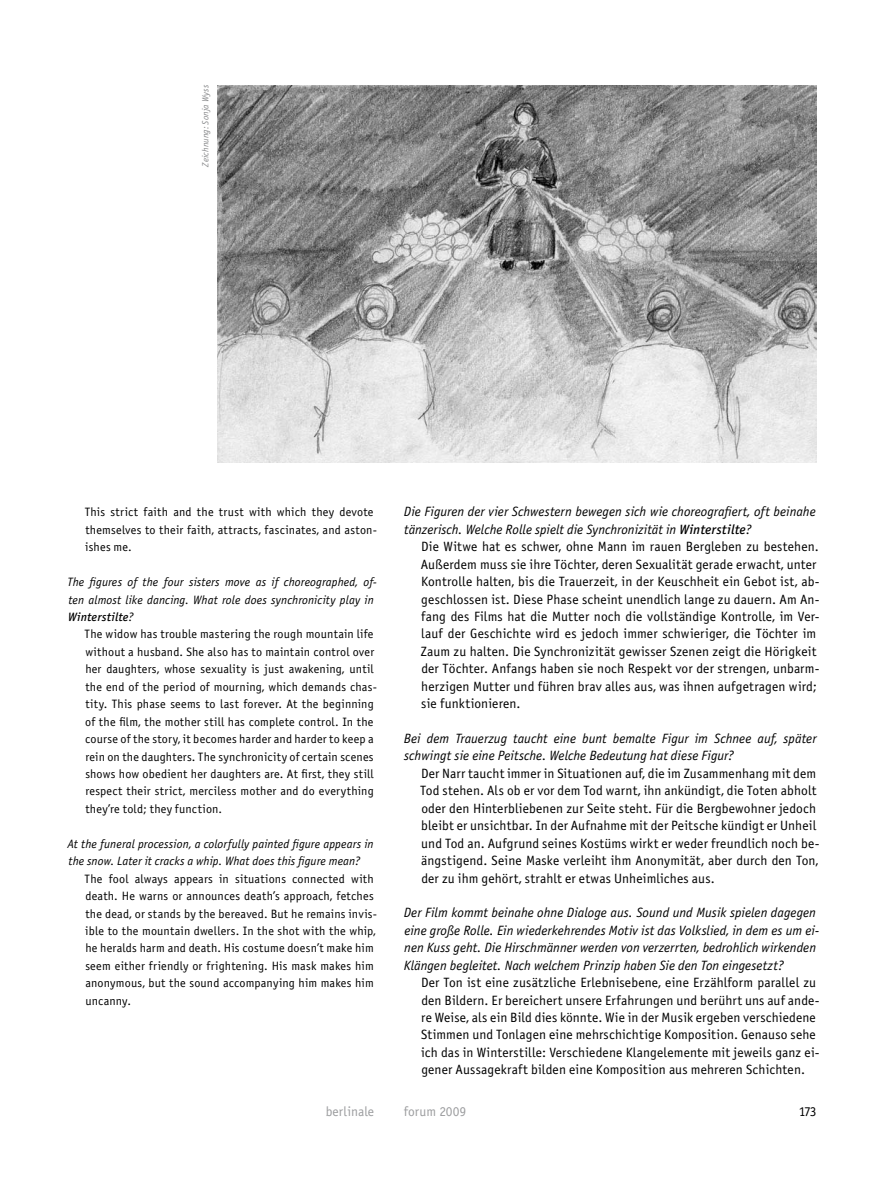
<style>
.page{position:relative;width:893px;height:1191px;background:#fff}
.page>*{position:absolute;margin:0;border:0;box-sizing:border-box;transform-origin:0 0}
.t1{font:13.5px/17.4px "Officina Sans Book ITC";letter-spacing:.01em;color:#000}
.t2{font:italic 13.5px/17.4px "Officina Sans Book ITC";letter-spacing:.005em;color:#000}
.t3{font:13.5px "Officina Sans Book ITC";color:#9c9d9f}
.t4{font:12.15px/17.4px "Officina Sans Book ITC";letter-spacing:.015em;color:#000}
.t5{font:italic 12.15px/17.4px "Officina Sans Book ITC";letter-spacing:.005em;color:#000}
.t6{font:italic 12.15px "Officina Sans Medium ITC";letter-spacing:.01em;color:#000}
.t7{font:italic 9px "Officina Sans Book ITC";letter-spacing:.015em;color:#87888a}
.s1{font-family:"Officina Sans Book ITC"}
.s2{font-family:"Officina Sans Medium ITC"}
</style>
<div class="page">
<img style="left:217px;top:85px;width:599px;height:377px">
<p class="t7" style="left:200px;top:166px;width:83px;rotate:-90deg">Zeichnung: Sonja Wyss</p>
<p class="t4" style="left:85px;top:503px;width:294px">This strict faith and the trust with which they devote themselves to their faith, attracts, fascinates, and aston&shy;ishes me.</p>
<p class="t5" style="left:67px;top:573px;width:311px">The figures of the four sisters move as if choreographed, of&shy;ten almost like dancing. What role does synchronicity play in</p>
<p class="t6" style="left:68px;top:610px;width:67px">Winterstilte<span class="s1">?</span></p>
<p class="t4" style="left:85px;top:626px;width:294px">The widow has trouble mastering the rough mountain life without a husband. She also has to maintain control over her daughters, whose sexuality is just awakening, until the end of the period of mourning, which demands chas&shy;tity. This phase seems to last forever. At the beginning of the film, the mother still has complete control. In the course of the story, it becomes harder and harder to keep a rein on the daughters. The synchronicity of certain scenes shows how obedient her daughters are. At first, they still respect their strict, merciless mother and do everything they’re told; they function.</p>
<p class="t5" style="left:67px;top:835px;width:308px">At the funeral procession, a colorfully painted figure appears in the snow. Later it cracks a whip. What does this figure mean?</p>
<p class="t4" style="left:85px;top:870px;width:294px">The fool always appears in situations connected with death. He warns or announces death’s approach, fetches the dead, or stands by the bereaved. But he remains invis&shy;ible to the mountain dwellers. In the shot with the whip, he heralds harm and death. His costume doesn’t make him seem either friendly or frightening. His mask makes him anonymous, but the sound accompanying him makes him uncanny.</p>
<p class="t2" style="left:404px;top:503px;width:413px">Die Figuren der vier Schwestern bewegen sich wie choreografiert, oft beinahe tänzerisch. Welche Rolle spielt die Synchronizität in <span class="s2">Winterstilte</span>?</p>
<p class="t1" style="left:421px;top:538px;width:400px">Die Witwe hat es schwer, ohne Mann im rauen Bergleben zu bestehen.<br>Außerdem muss sie ihre Töchter, deren Sexualität gerade erwacht, unter Kontrolle halten, bis die Trauerzeit, in der Keuschheit ein Gebot ist, ab&shy;geschlossen ist. Diese Phase scheint unendlich lange zu dauern. Am An&shy;fang des Films hat die Mutter noch die vollständige Kontrolle, im Ver&shy;lauf der Geschichte wird es jedoch immer schwieriger, die Töchter im Zaum zu halten. Die Synchronizität gewisser Szenen zeigt die Hörigkeit der Töchter. Anfangs haben sie noch Respekt vor der strengen, unbarm&shy;herzigen Mutter und führen brav alles aus, was ihnen aufgetragen wird; sie funktionieren.</p>
<p class="t2" style="left:404px;top:730px;width:414px">Bei dem Trauerzug taucht eine bunt bemalte Figur im Schnee auf, später schwingt sie eine Peitsche. Welche Bedeutung hat diese Figur?</p>
<p class="t1" style="left:420px;top:764px;width:401px">Der Narr taucht immer in Situationen auf, die im Zusammenhang mit dem Tod stehen. Als ob er vor dem Tod warnt, ihn ankündigt, die Toten abholt oder den Hinterbliebenen zur Seite steht. Für die Bergbewohner jedoch bleibt er unsichtbar. In der Aufnahme mit der Peitsche kündigt er Unheil und Tod an. Aufgrund seines Kostüms wirkt er weder freundlich noch be&shy;ängstigend. Seine Maske verleiht ihm Anonymität, aber durch den Ton, der zu ihm gehört, strahlt er etwas Unheimliches aus.</p>
<p class="t2" style="left:404px;top:904px;width:417px">Der Film kommt beinahe ohne Dialoge aus. Sound und Musik spielen dagegen eine große Rolle. Ein wiederkehrendes Motiv ist das Volkslied, in dem es um ei&shy;nen Kuss geht. Die Hirschmänner werden von verzerrten, bedrohlich wirkenden Klängen begleitet. Nach welchem Prinzip haben Sie den Ton eingesetzt?</p>
<p class="t1" style="left:421px;top:974px;width:400px">Der Ton ist eine zusätzliche Erlebnisebene, eine Erzählform parallel zu den Bildern. Er bereichert unsere Erfahrungen und berührt uns auf ande&shy;re Weise, als ein Bild dies könnte. Wie in der Musik ergeben verschiedene Stimmen und Tonlagen eine mehrschichtige Komposition. Genauso sehe ich das in Winterstille: Verschiedene Klangelemente mit jeweils ganz ei&shy;gener Aussagekraft bilden eine Komposition aus mehreren Schichten.</p>
<p class="t3" style="left:326px;top:1103px;width:50px">berlinale</p>
<p class="t3" style="left:404px;top:1103px;width:64px">forum 2009</p>
<p class="t1" style="left:799px;top:1102px;width:19px">173</p>
</div>
